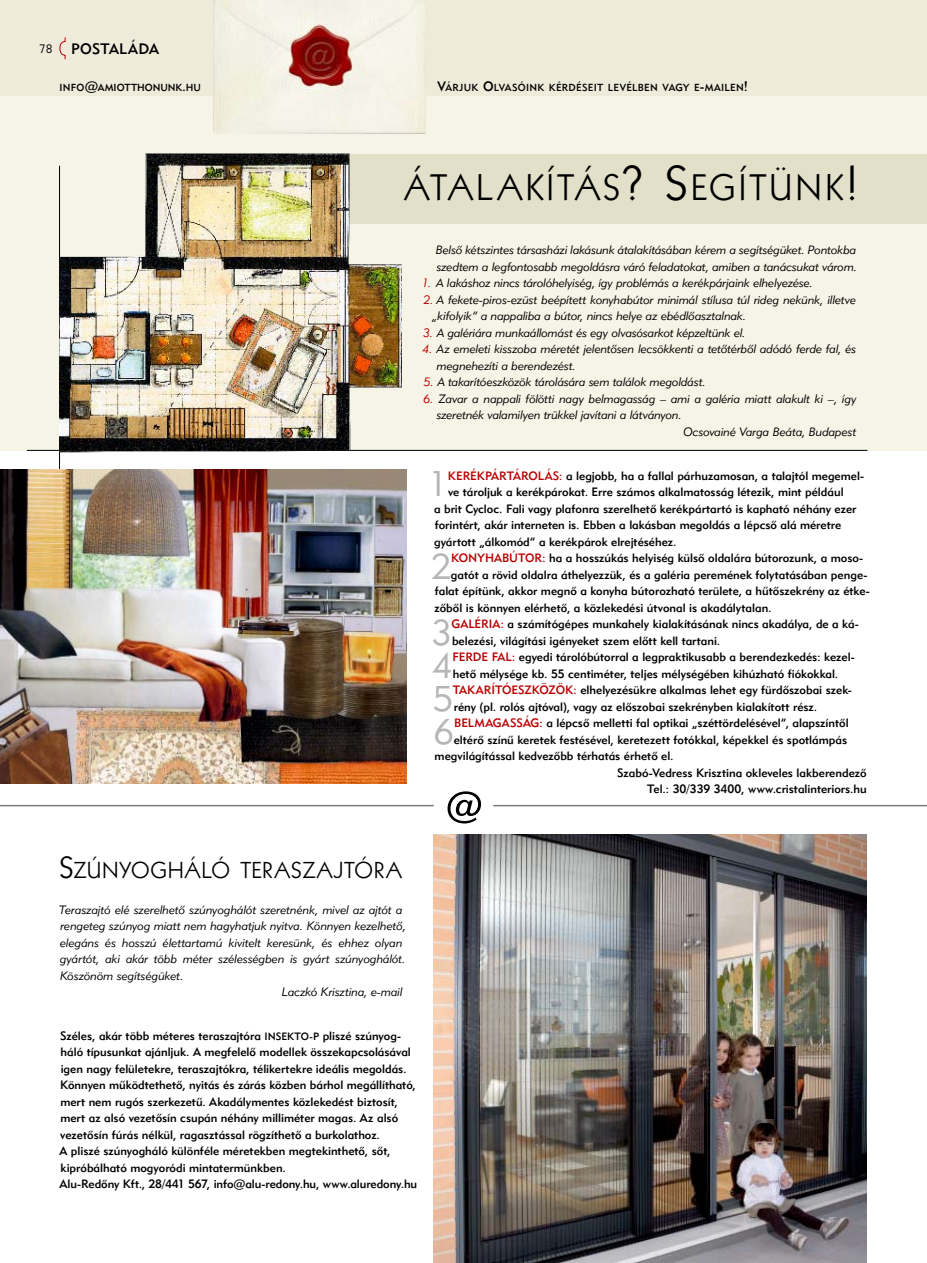
<style>
.page{position:relative;width:927px;height:1263px;background:#fff}
.page>*{position:absolute;margin:0;border:0;box-sizing:border-box;transform-origin:0 0}
.t1{font:36px "Geometric 231 HU Normal";letter-spacing:.07em;color:#000}
.t2{font:35.25px "Geometric 415 Lt HU Lite";color:#b7b6b7}
.t3{font:22.5px "Geometric 231 HU Normal";letter-spacing:.025em;color:#000}
.t4{font:15px "Geometric 415 Med HU Medium";letter-spacing:.02em;color:#000}
.t5{font:12px/16.5px "Geometric 415 Med HU Medium";letter-spacing:-.005em;color:#000}
.t6{font:italic 12px/16.5px "Geometric 415 Lt HU Lite";letter-spacing:-.005em;color:#000}
.t7{font:10.2px "Geometric 415 Med HU Medium";letter-spacing:.025em;color:#000}
.t8{font:10.2px "Geometric 415 Med HU Medium";letter-spacing:-.005em;color:#000}
.s1{font-family:"Geometric 231 HU Normal";font-size:13.5px}
.s2{font-size:13.5px}
.s3{font-size:48px}
.s4{color:#b90000}
.s5{font-size:30px}
.s6{font-size:10.5px}
</style>
<div class="page">
<div style="left:0;top:72px;width:927px;height:379px;background:#f6f4e6"></div>
<div style="left:0;top:44px;width:927px;height:52px;background:#eeebdb"></div>
<div style="left:0;top:0;width:927px;height:78px;background:#eeebdb"></div>
<svg style="left:59px;top:37px;width:7px;height:23px"></svg>
<img style="left:214px;top:0;width:211px;height:133px">
<img style="left:434px;top:834px;width:432px;height:429px">
<hr style="left:59px;top:166px;width:1px;height:557px;background:#000">
<hr style="left:27px;top:450px;width:840px;height:1px;background:#000">
<div style="left:342px;top:154px;width:585px;height:70px;background:#e3e0c9"></div>
<img style="left:60px;top:153px;width:342px;height:300px">
<hr style="left:0;top:805px;width:434px;height:1px;background:#7b7a7a">
<svg style="left:448px;top:791px;width:33px;height:32px"></svg>
<hr style="left:493px;top:805px;width:434px;height:1px;background:#7b7a7a">
<img style="left:0;top:470px;width:406px;height:313px">
<p class="t4" style="left:39px;top:39px;width:122px"><span class="s1">78</span> postaláda</p>
<p class="t8" style="left:60px;top:81px;width:143px">info<span class="s2">@</span>amiotthonunk<span class="s2">.</span>hu</p>
<p class="t7" style="left:438px;top:81px;width:312px"><span class="s2">V</span>árjuk <span class="s2">O</span>lvasóink kérdéseit levélben vagy e<span class="s2">-</span>mailen<span class="s2">!</span></p>
<h1 class="t1" style="left:404px;top:164px;width:457px">ÁTALAKÍTÁS<span class="s3">? S</span>EGÍTÜNK<span class="s3">!</span></h1>
<p class="t6" style="left:436px;top:242px;width:423px">Belsô kétszintes társasházi lakásunk átalakításában kérem a segítségüket. Pontokba szedtem a legfontosabb megoldásra váró feladatokat, amiben a tanácsukat várom.</p>
<p class="t6" style="left:422px;top:275px;width:392px"><span class="s4">1.</span> A lakáshoz nincs tárolóhelyiség, így problémás a kerékpárjaink elhelyezése.</p>
<p class="t6" style="left:432px;top:291px;width:426px;text-indent:-9px"><span class="s4">2.</span> A fekete-piros-ezüst beépített konyhabútor minimál stílusa túl rideg nekünk, illetve „kifolyik” a nappaliba a bútor, nincs helye az ebédlôasztalnak.</p>
<p class="t6" style="left:423px;top:324px;width:324px"><span class="s4">3.</span> A galériára munkaállomást és egy olvasósarkot képzeltünk el.</p>
<p class="t6" style="left:437px;top:341px;width:421px;text-indent:-14px"><span class="s4">4.</span> Az emeleti kisszoba méretét jelentôsen lecsökkenti a tetôtérbôl adódó ferde fal, és megnehezíti a berendezést.</p>
<p class="t6" style="left:424px;top:374px;width:283px"><span class="s4">5.</span> A takarítóeszközök tárolására sem találok megoldást.</p>
<p class="t6" style="left:423px;top:390px;width:434px"><span class="s4">6.</span> Zavar a nappali fölötti nagy belmagasság – ami a galéria miatt alakult ki –, így</p>
<p class="t6" style="left:437px;top:407px;width:247px">szeretnék valamilyen trükkel javítani a látványon.</p>
<p class="t6" style="left:684px;top:423px;width:174px">Ocsovainé Varga Beáta, Budapest</p>
<h2 class="t2" style="left:428px;top:462px;width:22px">1</h2>
<p class="t5" style="left:448px;top:467px;width:418px"><span class="s4">Kerékpártárolás:</span> a legjobb, ha a fallal párhuzamosan, a talajtól megemel-</p>
<p class="t5" style="left:448px;top:484px;width:397px">ve tároljuk a kerékpárokat. Erre számos alkalmatosság létezik, mint például</p>
<p class="t5" style="left:434px;top:500px;width:424px">a brit Cycloc. Fali vagy plafonra szerelhetô kerékpártartó is kapható néhány ezer</p>
<p class="t5" style="left:435px;top:517px;width:408px">forintért, akár interneten is. Ebben a lakásban megoldás a lépcsô alá méretre</p>
<p class="t5" style="left:434px;top:533px;width:244px">gyártott „álkomód” a kerékpárok elrejtéséhez.</p>
<h2 class="t2" style="left:431px;top:545px;width:22px">2</h2>
<p class="t5" style="left:451px;top:550px;width:413px"><span class="s4">Konyhabútor:</span> ha a hosszúkás helyiség külsô oldalára bútorozunk, a moso-</p>
<p class="t5" style="left:451px;top:566px;width:418px">gatót a rövid oldalra áthelyezzük, és a galéria peremének folytatásában penge-</p>
<p class="t5" style="left:435px;top:583px;width:437px">falat építünk, akkor megnõ a konyha bútorozható területe, a hûtôszekrény az étke-</p>
<p class="t5" style="left:434px;top:599px;width:339px">zôbôl is könnyen elérhetô, a közlekedési útvonal is akadálytalan.</p>
<h2 class="t2" style="left:431px;top:611px;width:22px">3</h2>
<p class="t5" style="left:451px;top:616px;width:409px"><span class="s4">Galéria:</span> a számítógépes munkahely kialakításának nincs akadálya, de a ká&shy;belezési, világítási igényeket szem elôtt kell tartani.</p>
<h2 class="t2" style="left:432px;top:644px;width:22px">4</h2>
<p class="t5" style="left:452px;top:649px;width:404px"><span class="s4">ferde fal:</span> egyedi tárolóbútorral a legpraktikusabb a berendezkedés: kezel&shy;hetõ mélysége kb. 55 centiméter, teljes mélységében kihúzható fiókokkal.</p>
<h2 class="t2" style="left:433px;top:677px;width:22px">5</h2>
<p class="t5" style="left:453px;top:682px;width:401px"><span class="s4">Takarítóeszközök:</span> elhelyezésükre alkalmas lehet egy fürdôszobai szek&shy;rény (pl. rolós ajtóval), vagy az elôszobai szekrényben kialakított rész.</p>
<h2 class="t2" style="left:434px;top:710px;width:22px">6</h2>
<p class="t5" style="left:454px;top:715px;width:396px"><span class="s4">Belmagasság :</span> a lépcsô melletti fal optikai „széttördelésével”, alapszíntôl</p>
<p class="t5" style="left:454px;top:731px;width:395px">eltérô színû keretek festésével, keretezett fotókkal, képekkel és spotlámpás</p>
<p class="t5" style="left:435px;top:748px;width:241px">megvilágítással kedvezôbb térhatás érhetô el.</p>
<p class="t5" style="left:623px;top:764px;width:245px">zabó-Vedress Krisztina okleveles lakberendezô</p>
<p class="t5" style="left:647px;top:781px;width:221px">Tel.: 30/339 3400, www.cristalinteriors.hu</p>
<h3 class="t3" style="left:60px;top:855px;width:344px"><span class="s5">S</span>ZÚNYOGHÁLÓ TERASZAJTÓRA</h3>
<p class="t6" style="left:59px;top:901px;width:345px">Teraszajtó elé szerelhetõ szúnyoghálót szeretnénk, mivel az ajtót a</p>
<p class="t6" style="left:60px;top:918px;width:347px">rengeteg szúnyog miatt nem hagyhatjuk nyitva. Könnyen kezelhetõ,</p>
<p class="t6" style="left:60px;top:934px;width:344px">elegáns és hosszú élettartamú kivitelt keresünk, és ehhez olyan</p>
<p class="t6" style="left:60px;top:951px;width:347px">gyártót, aki akár több méter szélességben is gyárt szúnyoghálót.</p>
<p class="t6" style="left:60px;top:967px;width:125px">Köszönöm segítségüket.</p>
<p class="t6" style="left:282px;top:984px;width:122px">Laczkó Krisztina, e-mail</p>
<p class="t5" style="left:60px;top:1027px;width:211px">Széles, akár több méteres teraszajtóra <span class="s6">INSE</span></p>
<p class="t5" style="left:60px;top:1027px;width:359px;text-indent:228px"><span class="s6">KTO -P</span> pliszé szúnyog&shy;háló típusunkat ajánljuk. A megfelelõ modellek összekapcsolásával igen nagy felületekre, teraszajtókra, télikertekre ideális megoldás.<br>Könnyen mûködtethetõ, nyitás és zárás közben bárhol megállítható, mert nem rugós szerkezetû. Akadálymentes közlekedést biztosít, mert az alsó vezetõsín csupán néhány milliméter magas. Az alsó vezetõsín fúrás nélkül, ragasztással rögzíthetõ a burkolathoz.<br>A pliszé szúnyogháló különféle méretekben megtekinthetõ, sõt, kipróbálható mogyoródi mintatermünkben.<br>Alu-Redõny Kft., 28/441 567, info@alu-redony.hu, www.aluredony.hu</p>
</div>
